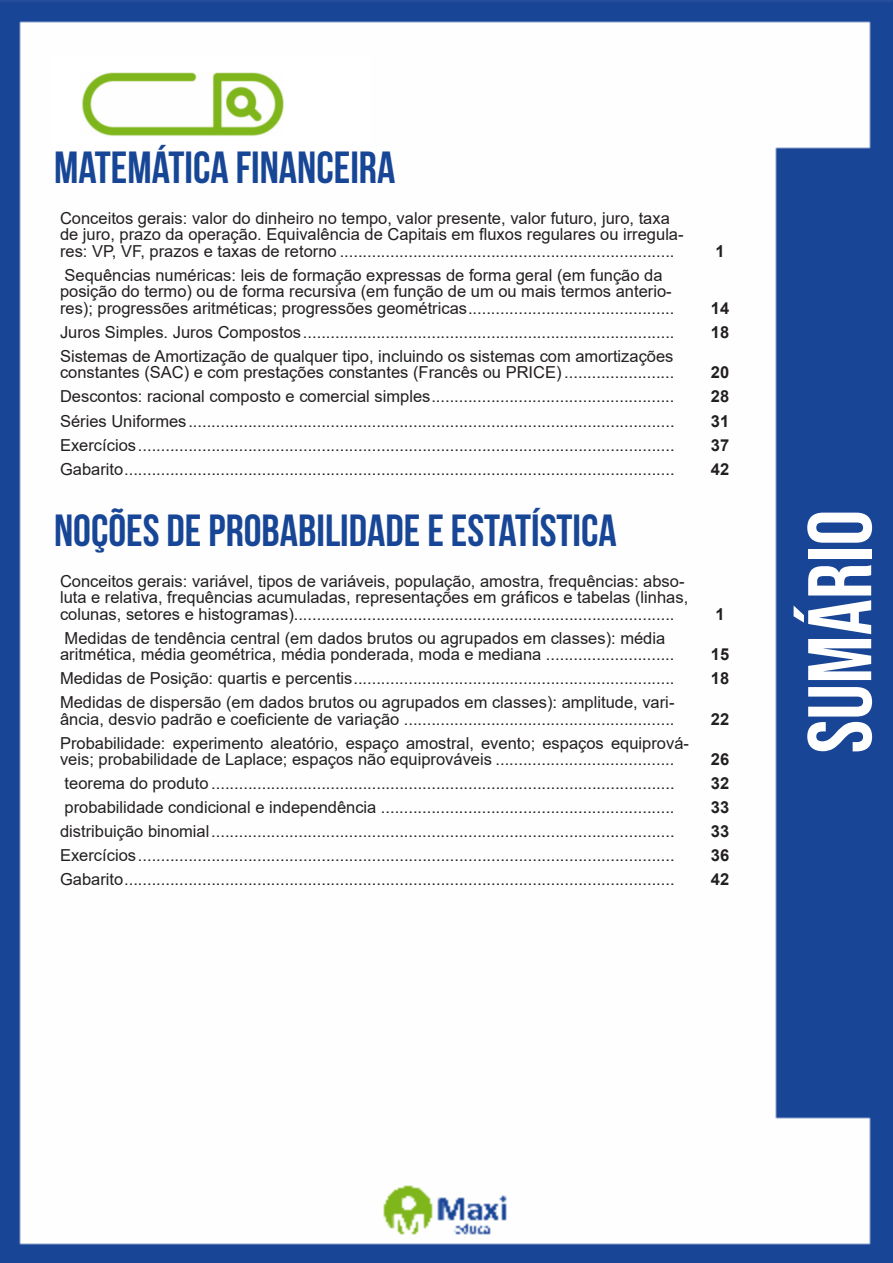
<style>
.page{position:relative;width:893px;height:1263px;background:#fff}
.page>*{position:absolute;margin:0;border:0;box-sizing:border-box;transform-origin:0 0}
.t1{font:90px "Bebas Neue";color:#fff}
.t2{font:700 45px "Bebas Neue";color:#184696}
.ALTERNATIVAS{font:16.5px/16.5px "Arial";color:#231f20}
.INDICE{font:700 16.5px "Arial";color:#231f20}
</style>
<div class="page">
<img style="left:0;top:0;width:893px;height:1263px">
<div style="left:53px;top:55px;width:317px;height:121px;background:#fff"></div>
<img style="left:82px;top:72px;width:201px;height:64px">
<p class="t2" style="left:54px;top:142px;width:343px">MATEMÁTICA FINANCEIRA</p>
<p class="ALTERNATIVAS" style="left:60px;top:209px;width:625px">Conceitos gerais: valor do dinheiro no tempo, valor presente, valor futuro, juro, taxa de juro, prazo da operação. Equivalência de Capitais em fluxos regulares ou irregula&shy;res: VP, VF, prazos e taxas de retorno .........................................................................</p>
<p class="ALTERNATIVAS" style="left:60px;top:266px;width:616px">Sequências numéricas: leis de formação expressas de forma geral (em função da posição do termo) ou de forma recursiva (em função de um ou mais termos anterio&shy;res); progressões aritméticas; progressões geométricas.............................................</p>
<p class="INDICE" style="left:715px;top:239px;width:11px">1</p>
<p class="INDICE" style="left:711px;top:296px;width:20px">14</p>
<p class="ALTERNATIVAS" style="left:60px;top:323px;width:616px">Juros Simples. Juros Compostos.................................................................................</p>
<p class="INDICE" style="left:711px;top:320px;width:20px">18</p>
<p class="ALTERNATIVAS" style="left:60px;top:347px;width:616px">Sistemas de Amortização de qualquer tipo, incluindo os sistemas com amortizações constantes (SAC) e com prestações constantes (Francês ou PRICE) ........................</p>
<p class="INDICE" style="left:711px;top:361px;width:20px">20</p>
<p class="ALTERNATIVAS" style="left:60px;top:388px;width:616px">Descontos: racional composto e comercial simples.....................................................</p>
<p class="INDICE" style="left:711px;top:385px;width:20px">28</p>
<p class="ALTERNATIVAS" style="left:60px;top:413px;width:616px">Séries Uniformes..........................................................................................................</p>
<p class="INDICE" style="left:711px;top:409px;width:20px">31</p>
<p class="ALTERNATIVAS" style="left:60px;top:437px;width:616px">Exercícios.....................................................................................................................</p>
<p class="INDICE" style="left:711px;top:433px;width:20px">37</p>
<p class="ALTERNATIVAS" style="left:60px;top:461px;width:616px">Gabarito........................................................................................................................</p>
<p class="INDICE" style="left:711px;top:457px;width:20px">42</p>
<p class="t2" style="left:54px;top:506px;width:564px">NOÇÕES DE PROBABILIDADE E ESTATÍSTICA</p>
<p class="ALTERNATIVAS" style="left:60px;top:573px;width:630px">Conceitos gerais: variável, tipos de variáveis, população, amostra, frequências: abso&shy;luta e relativa, frequências acumuladas, representações em gráficos e tabelas (linhas, colunas, setores e histogramas)...................................................................................</p>
<p class="INDICE" style="left:715px;top:602px;width:11px">1</p>
<p class="ALTERNATIVAS" style="left:60px;top:630px;width:616px">Medidas de tendência central (em dados brutos ou agrupados em classes): média aritmética, média geométrica, média ponderada, moda e mediana ............................</p>
<p class="INDICE" style="left:711px;top:643px;width:20px">15</p>
<p class="ALTERNATIVAS" style="left:60px;top:670px;width:616px">Medidas de Posição: quartis e percentis......................................................................</p>
<p class="INDICE" style="left:711px;top:667px;width:20px">18</p>
<p class="ALTERNATIVAS" style="left:60px;top:694px;width:616px">Medidas de dispersão (em dados brutos ou agrupados em classes): amplitude, vari&shy;ância, desvio padrão e coeficiente de variação ...........................................................</p>
<p class="INDICE" style="left:711px;top:707px;width:20px">22</p>
<p class="ALTERNATIVAS" style="left:60px;top:735px;width:630px">Probabilidade: experimento aleatório, espaço amostral, evento; espaços equiprová&shy;veis; probabilidade de Laplace; espaços não equiprováveis .......................................</p>
<p class="INDICE" style="left:711px;top:748px;width:20px">26</p>
<p class="ALTERNATIVAS" style="left:65px;top:775px;width:611px">teorema do produto .....................................................................................................</p>
<p class="INDICE" style="left:711px;top:772px;width:20px">32</p>
<p class="ALTERNATIVAS" style="left:65px;top:799px;width:611px">probabilidade condicional e independência ................................................................</p>
<p class="INDICE" style="left:711px;top:796px;width:20px">33</p>
<p class="ALTERNATIVAS" style="left:60px;top:823px;width:616px">distribuição binomial.....................................................................................................</p>
<p class="INDICE" style="left:711px;top:820px;width:20px">33</p>
<p class="ALTERNATIVAS" style="left:60px;top:847px;width:616px">Exercícios.....................................................................................................................</p>
<p class="INDICE" style="left:711px;top:844px;width:20px">36</p>
<p class="ALTERNATIVAS" style="left:60px;top:871px;width:616px">Gabarito........................................................................................................................</p>
<p class="INDICE" style="left:711px;top:868px;width:20px">42</p>
<h1 class="t1" style="left:789px;top:753px;width:245px;rotate:-90deg">sumário</h1>
</div>
